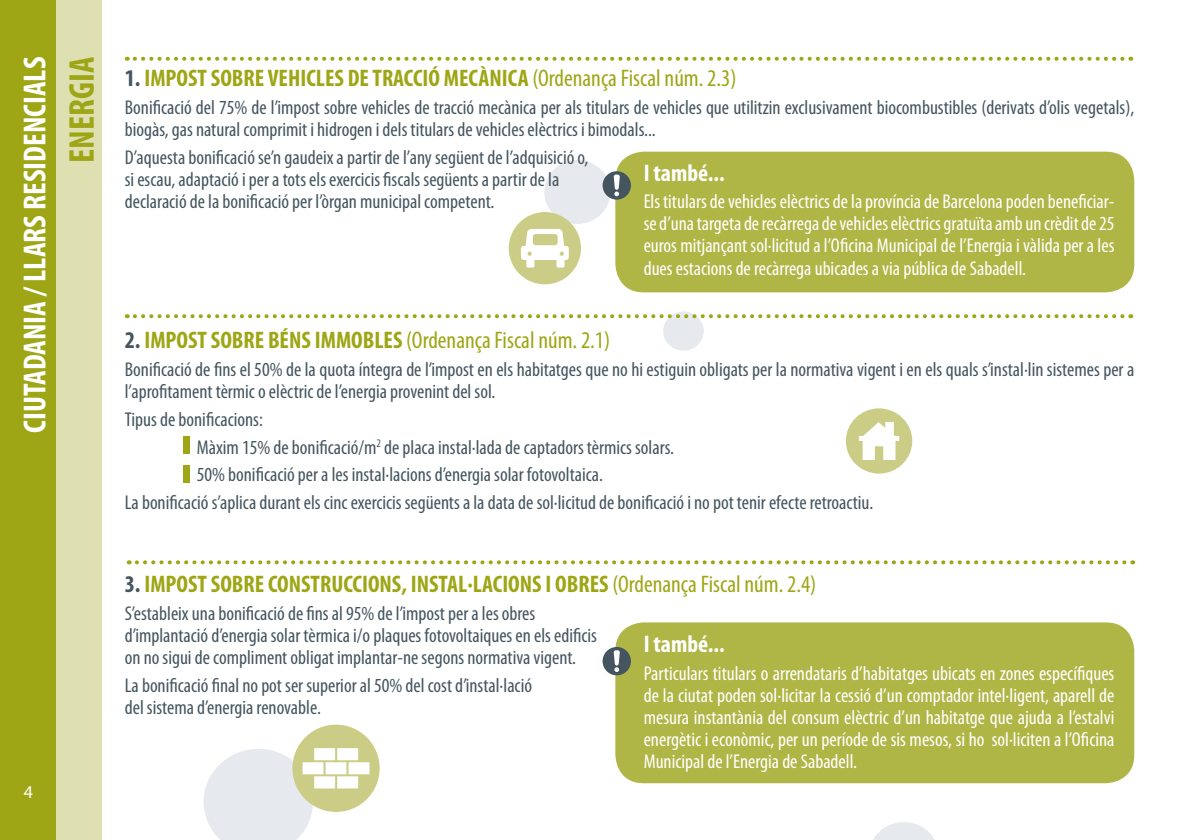
<style>
.page{position:relative;width:1191px;height:840px;background:#fff}
.page>*{position:absolute;margin:0;border:0;box-sizing:border-box;transform-origin:0 0}
.titul_gran{font:700 condensed 36px "Myriad Pro";color:#9ea615}
.titul_gran-2{font:700 condensed 32px "Myriad Pro";color:#fff}
.subtituls{font:700 condensed 24px "Myriad Pro";color:#9ea615}
.subtituls-2{font:condensed 24px "Myriad Pro";color:#9ea615}
.subtituls-3{font:700 condensed 24px "Myriad Pro";color:#fff}
.text{font:condensed 20px/22px "Myriad Pro";color:#45555f}
.text-2{font:condensed 20px/22px "Myriad Pro";color:#fff;text-align:justify}
.subtituls-4{font:18px "Myriad Pro";color:#fff}
.s1{color:#45555f}
.s2{font-weight:400}
.s3{font-weight:700;color:#45555f}
.s4{font-weight:700}
</style>
<div class="page">
<div style="left:544px;top:160px;width:66px;height:64px;background:#e6e9ed;border-radius:50%"></div>
<div style="left:663px;top:311px;width:41px;height:39px;background:#e6e9ed;border-radius:50%"></div>
<svg style="left:874px;top:822px;width:60px;height:17px"></svg>
<div style="left:615px;top:622px;width:519px;height:160px;background:#b0b646;border-radius:28px"></div>
<div style="left:615px;top:151px;width:519px;height:141px;background:#b0b646;border-radius:28px"></div>
<div style="left:0;top:0;width:57px;height:839px;background:#9ea615"></div>
<div style="left:57px;top:0;width:45px;height:839px;background:#dee0b2"></div>
<div style="left:183px;top:436px;width:7px;height:17px;background:#9ea615"></div>
<div style="left:183px;top:465px;width:7px;height:17px;background:#9ea615"></div>
<svg style="left:135px;top:314px;width:996px;height:4px"></svg>
<svg style="left:135px;top:57px;width:996px;height:4px"></svg>
<svg style="left:137px;top:560px;width:996px;height:4px"></svg>
<div style="left:602px;top:171px;width:29px;height:28px;background:#45555f;border-radius:50%"></div>
<svg style="left:614px;top:174px;width:6px;height:22px"></svg>
<div style="left:602px;top:646px;width:29px;height:29px;background:#45555f;border-radius:50%"></div>
<svg style="left:614px;top:650px;width:6px;height:21px"></svg>
<div style="left:292px;top:724px;width:88px;height:87px;background:#cbcd86;border-radius:50%"></div>
<div style="left:846px;top:408px;width:66px;height:65px;background:#cbcd86;border-radius:50%"></div>
<svg style="left:859px;top:422px;width:40px;height:38px"></svg>
<svg style="left:204px;top:747px;width:165px;height:92px"></svg>
<div style="left:509px;top:212px;width:72px;height:72px;background:#cbcd86;border-radius:50%"></div>
<svg style="left:521px;top:229px;width:48px;height:38px"></svg>
<div style="left:533px;top:234px;width:24px;height:11px;background:#cbcd86;border-radius:3px"></div>
<p class="titul_gran-2" style="left:15px;top:432px;width:377px;rotate:-90deg">CIUTADANIA / LLARS RESIDENCIALS</p>
<p class="titul_gran" style="left:59px;top:163px;width:108px;rotate:-90deg">ENERGIA</p>
<p class="subtituls-4" style="left:24px;top:780px;width:11px">4</p>
<p class="subtituls" style="left:125px;top:63px;width:613px"><span class="s1">1.</span> IMPOST SOBRE VEHICLES DE TRACCIÓ MECÀNICA <span class="s2">(Ordenança Fiscal núm. 2.3)</span></p>
<p class="text" style="left:125px;top:96px;width:1011px">Bonificació del 75% de l’impost sobre vehicles de tracció mecànica per als titulars de vehicles que utilitzin exclusivament biocombustibles (derivats d’olis vegetals), biogàs, gas natural comprimit i hidrogen i dels titulars de vehicles elèctrics i bimodals...</p>
<p class="text" style="left:125px;top:146px;width:465px">D’aquesta bonificació se’n gaudeix a partir de l’any següent de l’adquisició o,</p>
<p class="text" style="left:125px;top:168px;width:436px">si escau, adaptació i per a tots els exercicis fiscals següents a partir de la</p>
<p class="text" style="left:125px;top:190px;width:371px">declaració de la bonificació per l’òrgan municipal competent.</p>
<p class="subtituls-3" style="left:643px;top:158px;width:82px">I també...</p>
<p class="text-2" style="left:643px;top:190px;width:472px">Els titulars de vehicles elèctrics de la província de Barcelona poden beneficiar&shy;se d’una targeta de recàrrega de vehicles elèctrics gratuïta amb un crèdit de 25 euros mitjançant sol·licitud a l’Oficina Municipal de l’Energia i vàlida per a les dues estacions de recàrrega ubicades a via pública de Sabadell.</p>
<p class="subtituls-2" style="left:125px;top:326px;width:487px"><span class="s3">2.</span> <span class="s4">IMPOST SOBRE BÉNS IMMOBLES</span> (Ordenança Fiscal núm. 2.1)</p>
<p class="text" style="left:125px;top:358px;width:1011px">Bonificació de fins el 50% de la quota íntegra de l’impost en els habitatges que no hi estiguin obligats per la normativa vigent i en els quals s’instal·lin sistemes per a l’aprofitament tèrmic o elèctric de l’energia provenint del sol.</p>
<p class="text" style="left:125px;top:408px;width:140px">Tipus de bonificacions:</p>
<p class="text" style="left:197px;top:435px;width:479px">Màxim 15% de bonificació/m<sup>2</sup> de placa instal·lada de captadors tèrmics solars.</p>
<p class="text" style="left:197px;top:463px;width:408px">50% bonificació per a les instal·lacions d’energia solar fotovoltaica.</p>
<p class="text" style="left:125px;top:491px;width:750px">La bonificació s’aplica durant els cinc exercicis següents a la data de sol·licitud de bonificació i no pot tenir efecte retroactiu.</p>
<p class="subtituls" style="left:125px;top:569px;width:693px"><span class="s1">3.</span> IMPOST SOBRE CONSTRUCCIONS, INSTAL·LACIONS I OBRES <span class="s2">(Ordenança Fiscal núm. 2.4)</span></p>
<p class="text" style="left:125px;top:602px;width:412px">S’estableix una bonificació de fins al 95% de l’impost per a les obres</p>
<p class="text" style="left:125px;top:624px;width:473px">d’implantació d’energia solar tèrmica i/o plaques fotovoltaiques en els edificis</p>
<p class="text" style="left:125px;top:646px;width:453px">on no sigui de compliment obligat implantar-ne segons normativa vigent.</p>
<p class="text" style="left:125px;top:673px;width:409px">La bonificació final no pot ser superior al 50% del cost d’instal·lació</p>
<p class="text" style="left:125px;top:695px;width:198px">del sistema d’energia renovable.</p>
<p class="subtituls-3" style="left:643px;top:628px;width:82px">I també...</p>
<p class="text-2" style="left:643px;top:661px;width:472px">Particulars titulars o arrendataris d’habitatges ubicats en zones específiques de la ciutat poden sol·licitar la cessió d’un comptador intel·ligent, aparell de mesura instantània del consum elèctric d’un habitatge que ajuda a l’estalvi energètic i econòmic, per un període de sis mesos, si ho sol·liciten a l’Oficina Municipal de l’Energia de Sabadell.</p>
</div>
